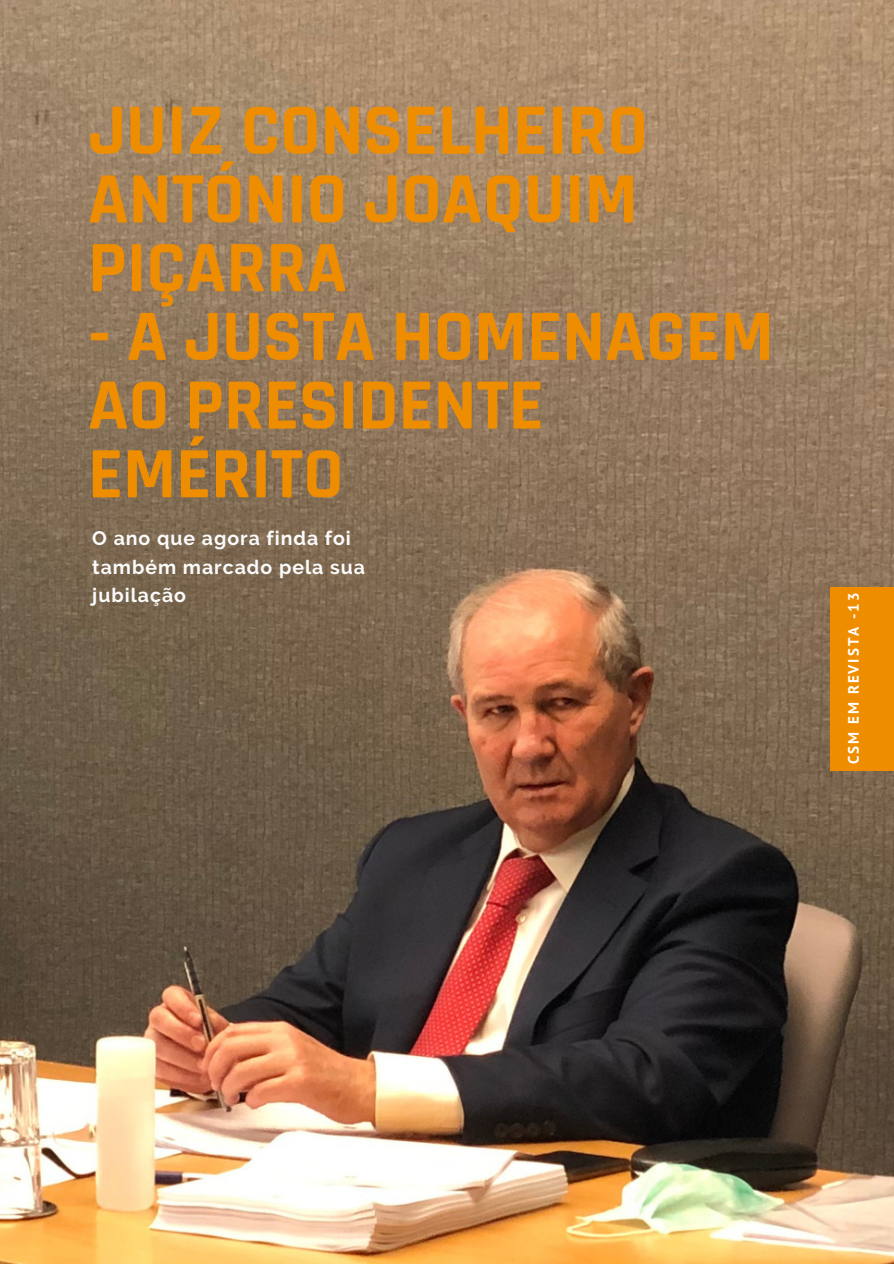
<style>
.page{position:relative;width:894px;height:1264px;background:#fff}
.page>*{position:absolute;margin:0;border:0;box-sizing:border-box;transform-origin:0 0}
.t1{font:700 73.05px/68.7px "Rajdhani";color:#ef8d00}
.t2{font:700 19.5px/28.2px "Raleway";letter-spacing:.05em;color:#fbfbfb}
.t3{font:700 15px "PT Sans";letter-spacing:.13em;color:#fff}
</style>
<div class="page">
<img style="left:0;top:0;width:893px;height:1263px">
<div style="left:830px;top:586px;width:63px;height:184px;background:#ef8d00"></div>
<p class="t1" style="left:88px;top:98px;width:561px">JUIZ CONSELHEIRO<br>ANTÓNIO JOAQUIM<br>PIÇARRA</p>
<p class="t1" style="left:88px;top:304px;width:687px">- A JUSTA HOMENAGEM<br>AO PRESIDENTE<br>EMÉRITO</p>
<p class="t2" style="left:92px;top:524px;width:274px">O ano que agora finda foi também marcado pela sua jubilação</p>
<p class="t3" style="left:843px;top:763px;width:172px;rotate:-90deg">CSM EM REVISTA -13</p>
</div>
